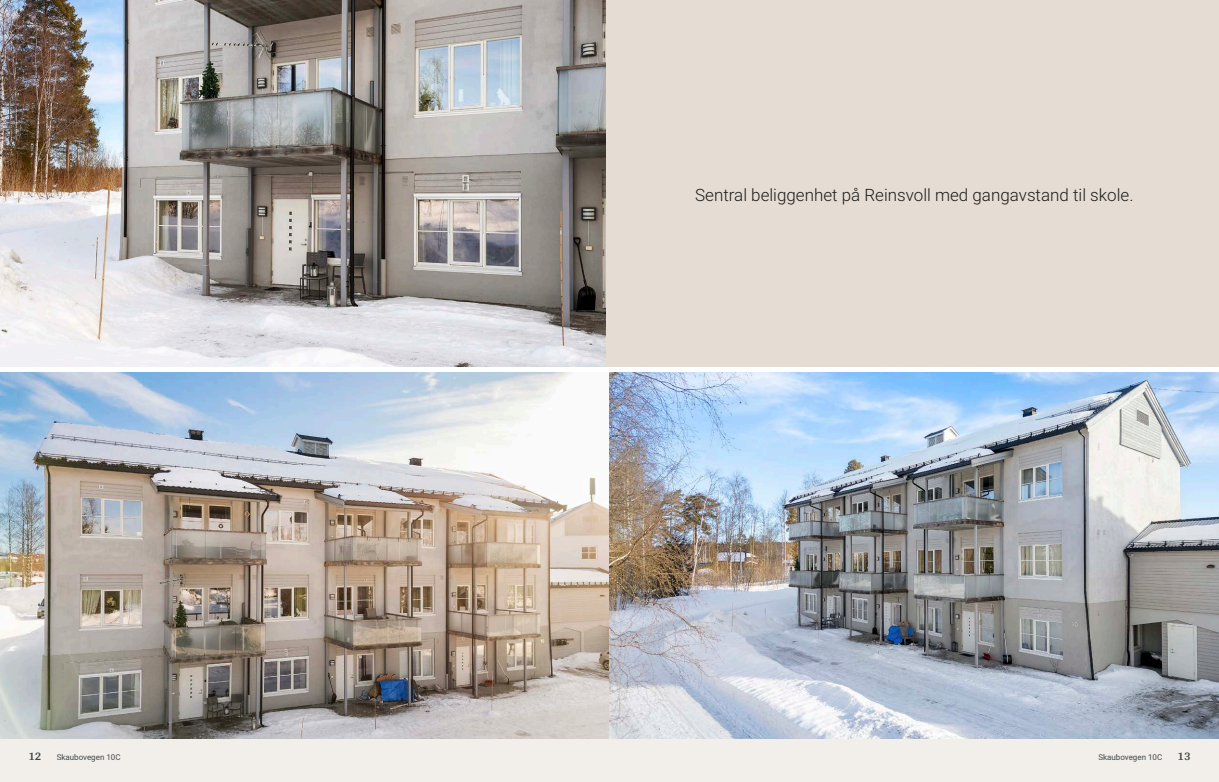
<style>
.page{position:relative;width:1219px;height:782px;background:#fff}
.page>*{position:absolute;margin:0;border:0;box-sizing:border-box;transform-origin:0 0}
.t1{font:300 17px "Roboto Vitec";color:#1d1d1b}
.t2{font:700 12px "Arya";color:#414749}
.t3{font:8px "Roboto Vitec";color:#414749}
</style>
<div class="page">
<img style="left:0;top:0;width:607px;height:367px">
<img style="left:0;top:372px;width:1219px;height:367px">
<div style="left:0;top:739px;width:609px;height:42px;background:#f2eeea"></div>
<div style="left:609px;top:739px;width:610px;height:42px;background:#f2eeea"></div>
<div style="left:607px;top:0;width:612px;height:367px;background:#e5dcd4"></div>
<p class="t1" style="left:695px;top:183px;width:440px">Sentral beliggenhet på Reinsvoll med gangavstand til skole.</p>
<p class="t2" style="left:28px;top:749px;width:15px">12</p>
<p class="t3" style="left:57px;top:751px;width:65px">Skaubovegen 10C</p>
<p class="t3" style="left:1098px;top:751px;width:65px">Skaubovegen 10C</p>
<p class="t2" style="left:1177px;top:749px;width:15px">13</p>
</div>
